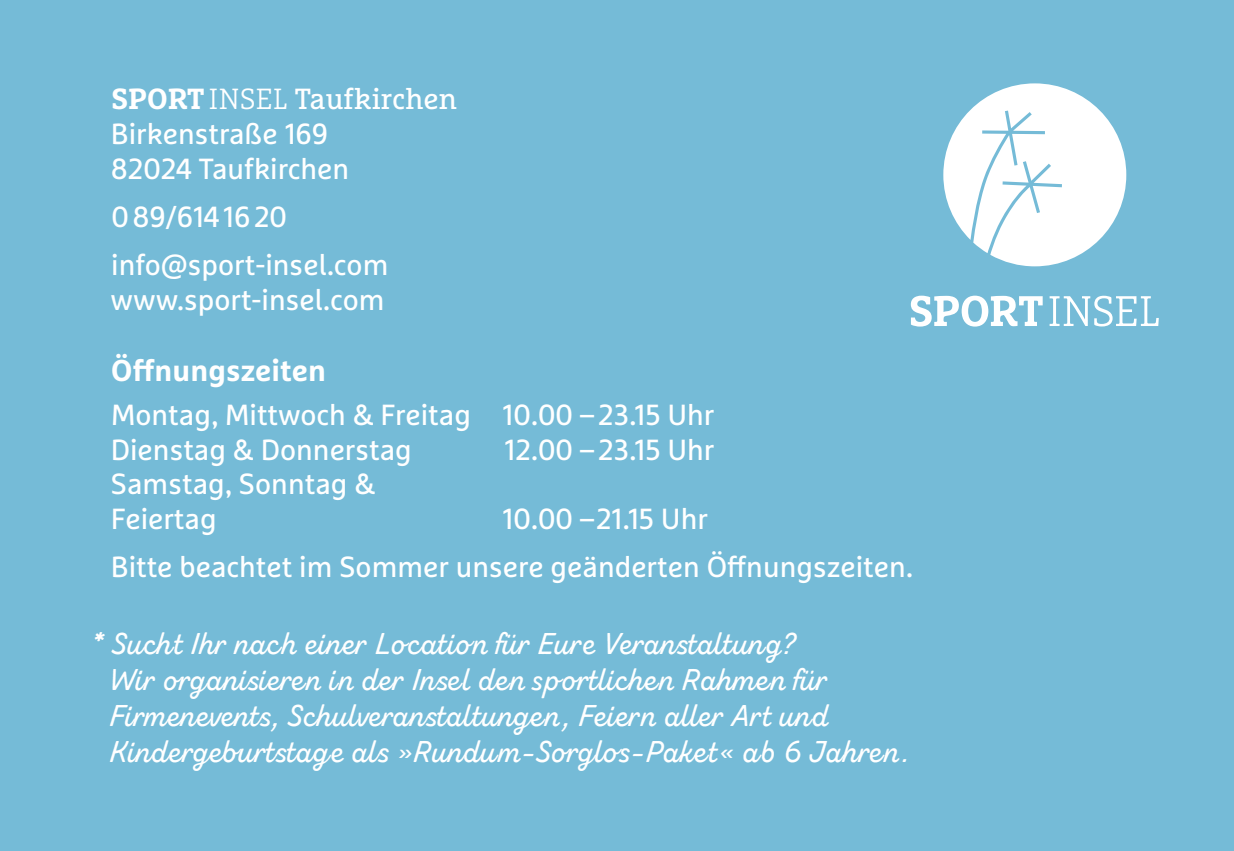
<style>
.page{position:relative;width:1234px;height:851px;background:#fff}
.page>*{position:absolute;margin:0;border:0;box-sizing:border-box;transform-origin:0 0}
.t1{font:30px/36px "Zing Script Rust SB Base";letter-spacing:.015em;color:#fff}
.t2{font:700 30px "Marselis Pro";letter-spacing:.005em;color:#fff}
.t3{font:29.1px/34.8px "Marselis Pro";color:#fff}
.t4{font:29.1px "FF Marselis Slab";color:#fff}
.s1{font-weight:700}
.s2{font-weight:300}
</style>
<div class="page">
<div style="left:0;top:0;width:1233px;height:850px;background:#75bbd7"></div>
<svg style="left:910px;top:295px;width:132px;height:31px"></svg>
<svg style="left:1049px;top:296px;width:109px;height:30px"></svg>
<svg style="left:943px;top:83px;width:182px;height:183px"></svg>
<p class="t4" style="left:112px;top:81px;width:347px"><span class="s1">SPORT</span><span class="s2">INSEL</span> Taufkirchen</p>
<p class="t3" style="left:111px;top:116px;width:240px">Birkenstraße 169<br>82024 Taufkirchen</p>
<p class="t3" style="left:111px;top:192px;width:278px;line-height:47.7px">089/6141620 info@sport-insel.com</p>
<p class="t3" style="left:110px;top:281px;width:275px">www.sport-insel.com</p>
<p class="t2" style="left:111px;top:352px;width:216px">Öffnungszeiten</p>
<p class="t3" style="left:111px;top:396px;width:605px">Montag, Mittwoch &amp; Freitag 10.00 –23.15 Uhr<br>Dienstag &amp; Donnerstag</p>
<p class="t3" style="left:504px;top:431px;width:211px">12.00 –23.15 Uhr</p>
<p class="t3" style="left:111px;top:466px;width:266px">Samstag, Sonntag &amp;<br>Feiertag</p>
<p class="t3" style="left:111px;top:495px;width:803px;line-height:47.7px;text-indent:392px">10.00 –21.15 Uhr<br>Bitte beachtet im Sommer unsere geänderten Öffnungszeiten.</p>
<p class="t1" style="left:109px;top:625px;width:801px;text-indent:-20px">* Sucht Ihr nach einer Location für Eure Veranstaltung?<br>Wir organisieren in der Insel den sportlichen Rahmen für Firmenevents, Schulveranstaltungen, Feiern aller Art und Kindergeburtstage als »Rundum-Sorglos-Paket« ab 6 Jahren.</p>
</div>
